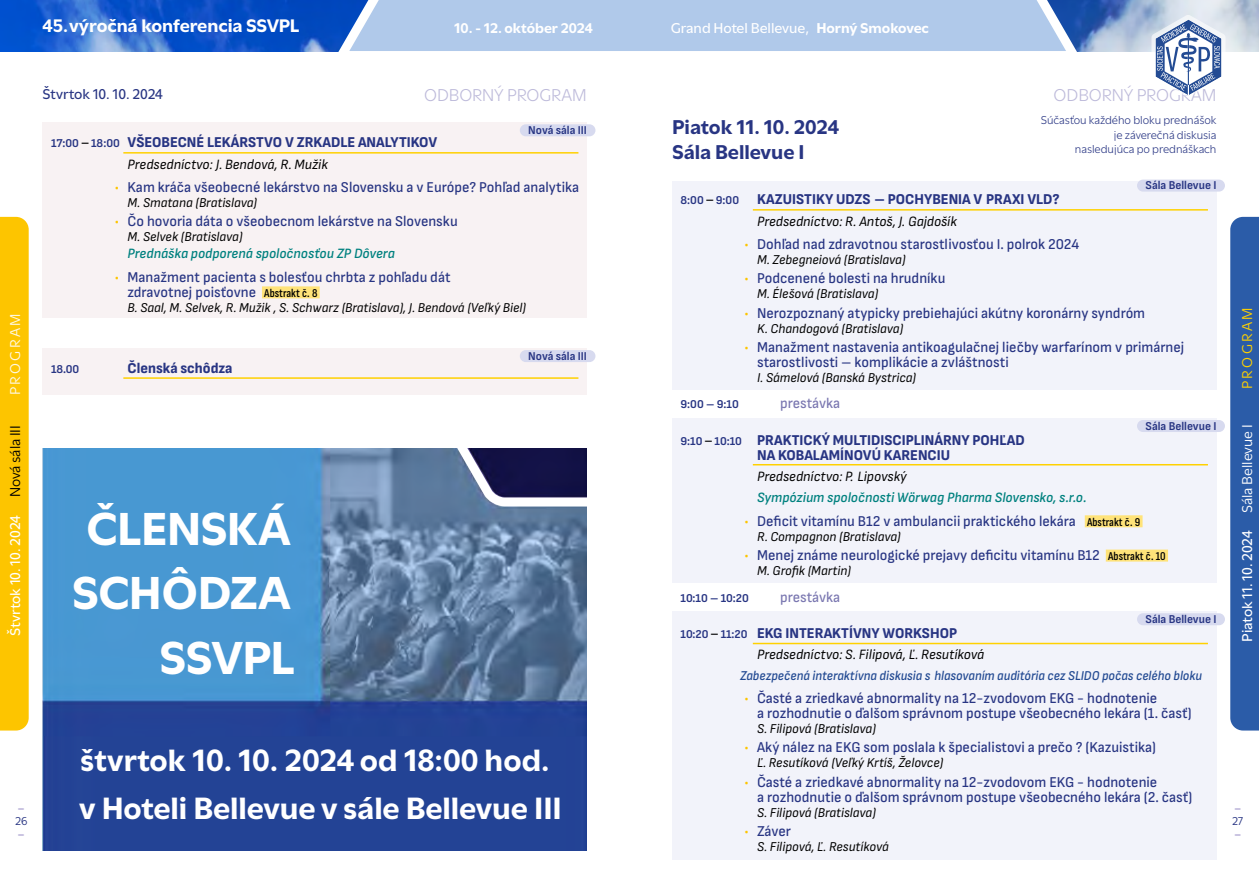
<style>
.page{position:relative;width:1259px;height:893px;background:#fff}
.page>*{position:absolute;margin:0;border:0;box-sizing:border-box;transform-origin:0 0}
.t1{font:700 48.6px/64.8px "Utile";letter-spacing:-.015em;color:#fff;text-align:right}
.t2{font:700 32.4px/48.9px "Utile";color:#fff}
.t3{font:700 21px/25.2px "Utile";color:#283583}
.t4{font:700 19.05px "Utile";color:#fff}
.t5{font:18px "Utile";color:#bdbada}
.t6{font:500 15px/15px "Attractive Semi Cond";color:#283583}
.t7{font:800 15px/15px "Attractive Semi Cond";color:#283583;text-align:center}
.t8{font:500 15px "Utile";color:#fff}
.t9{font:500 15px "Attractive Semi Cond";color:#7b78b1}
.t10{font:500 15px "Utile";color:#283583}
.t11{font:15px "Utile";letter-spacing:.16em;color:#fff9e5}
.t12{font:15px "Utile";letter-spacing:.16em;color:#ffd100}
.t13{font:700 14.85px "Utile";color:#fff}
.t14{font:italic 14.25px "Attractive Semi Cond";color:#000}
.t15{font:italic 600 14.25px "Attractive Semi Cond";color:#00817f}
.t16{font:italic 13.5px "Attractive Semi Cond";color:#000}
.t17{font:italic 600 13.5px "Attractive Semi Cond";color:#244b93;scale:.96 1}
.t18{font:700 12px "Attractive Semi Cond";color:#283583}
.t19{font:12px/14.4px "Utile";color:#283583;text-align:right}
.t20{font:700 12px "Utile";color:#b1a9d4}
.t21{font:12px "Utile";color:#283583}
.s1{font-weight:700}
.s2{font-weight:400;color:#000}
.s3{font-weight:700;font-size:12px}
.s4{font-family:"Utile";font-weight:500;color:#000}
.s5{font-weight:400;color:#fdc500}
.s6{font-family:"Attractive Cond";font-weight:600;font-size:12px;color:#000}
.s7{font-weight:400}
</style>
<div class="page">
<img style="left:43px;top:448px;width:544px;height:402px">
<svg style="left:307px;top:448px;width:280px;height:63px;background:#596e95"></svg>
<div style="left:0;top:217px;width:29px;height:513px;background:#fdc500"></div>
<div style="left:43px;top:103px;width:544px;height:292px;background:#f8f2f3"></div>
<div style="left:43px;top:97px;width:544px;height:24px;background:#fff"></div>
<div style="left:520px;top:124px;width:75px;height:12px;background:#d7daef;border-radius:6px"></div>
<hr style="left:123px;top:152px;width:455px;height:2px;background:#ffd100">
<div style="left:262px;top:286px;width:58px;height:12px;background:#ffe379"></div>
<div style="left:43px;top:319px;width:544px;height:29px;background:#fff"></div>
<div style="left:520px;top:350px;width:75px;height:12px;background:#d7daef;border-radius:6px"></div>
<hr style="left:123px;top:377px;width:455px;height:2px;background:#ffd100">
<div style="left:672px;top:115px;width:544px;height:744px;background:#f2f3fa"></div>
<div style="left:668px;top:111px;width:552px;height:45px;background:#fff"></div>
<div style="left:668px;top:136px;width:552px;height:45px;background:#fff"></div>
<div style="left:1137px;top:180px;width:88px;height:12px;background:#d7daef;border-radius:6px"></div>
<hr style="left:753px;top:209px;width:455px;height:2px;background:#ffd100">
<div style="left:672px;top:390px;width:544px;height:28px;background:#fff"></div>
<div style="left:1137px;top:420px;width:88px;height:12px;background:#d7daef;border-radius:6px"></div>
<hr style="left:753px;top:464px;width:455px;height:1px;background:#ffd100">
<div style="left:1084px;top:515px;width:58px;height:12px;background:#ffe379"></div>
<div style="left:1105px;top:550px;width:63px;height:12px;background:#ffe379"></div>
<div style="left:672px;top:583px;width:544px;height:28px;background:#fff"></div>
<div style="left:1137px;top:613px;width:88px;height:12px;background:#d7daef;border-radius:6px"></div>
<hr style="left:753px;top:643px;width:455px;height:1px;background:#ffd100">
<div style="left:1230px;top:217px;width:29px;height:513px;background:#2b5ca8"></div>
<img style="left:0;top:0;width:1259px;height:51px">
<svg style="left:326px;top:0;width:763px;height:52px;background:#a8c2e7"></svg>
<svg style="left:1151px;top:15px;width:74px;height:80px"></svg>
<p class="t4" style="left:43px;top:10px;width:259px">45. výročná konferencia SSVPL</p>
<p class="t13" style="left:454px;top:17px;width:140px">10. - 12. október 2024</p>
<p class="t8" style="left:670px;top:17px;width:260px">Grand Hotel Bellevue, <span class="s1">Horný Smokovec</span></p>
<p class="t11" style="left:3px;top:395px;width:83px;rotate:-90deg">PROGRAM</p>
<p class="t8" style="left:3px;top:636px;width:212px;rotate:-90deg">Štvrtok 10. 10. 2024 <span class="s2">Nová sála III</span></p>
<p class="t10" style="left:43px;top:82px;width:122px">Štvrtok 10. 10. 2024</p>
<p class="t5" style="left:424px;top:81px;width:164px">ODBORNÝ PROGRAM</p>
<p class="t18" style="left:528px;top:123px;width:60px">Nová sála III</p>
<p class="t7" style="left:51px;top:135px;width:388px"><span class="s3">17:00</span> <span class="s4">–</span> <span class="s3">18:00</span> VŠEOBECNÉ LEKÁRSTVO V ZRKADLE ANALYTIKOV</p>
<p class="t14" style="left:128px;top:156px;width:202px">Predsedníctvo: J. Bendová, R. Mužik</p>
<p class="t6" style="left:115px;top:180px;width:466px"><span class="s5">•</span> Kam kráča všeobecné lekárstvo na Slovensku a v Európe? Pohľad analytika</p>
<p class="t16" style="left:128px;top:195px;width:131px">M. Smatana (Bratislava)</p>
<p class="t6" style="left:115px;top:214px;width:344px"><span class="s5">•</span> Čo hovoria dáta o všeobecnom lekárstve na Slovensku</p>
<p class="t16" style="left:128px;top:229px;width:116px">M. Selvek (Bratislava)</p>
<p class="t15" style="left:128px;top:246px;width:269px">Prednáška podporená spoločnosťou ZP Dôvera</p>
<p class="t6" style="left:128px;top:269px;width:324px;text-indent:-13px"><span class="s5">•</span> Manažment pacienta s bolesťou chrbta z pohľadu dát zdravotnej poisťovne <span class="s6">Abstrakt č. 8</span></p>
<p class="t16" style="left:128px;top:300px;width:400px">B. Saal, M. Selvek, R. Mužik , S. Schwarz (Bratislava), J. Bendová (Veľký Biel)</p>
<p class="t18" style="left:528px;top:349px;width:60px">Nová sála III</p>
<p class="t18" style="left:51px;top:362px;width:30px">18.00</p>
<p class="t7" style="left:128px;top:360px;width:106px">Členská schôdza</p>
<h1 class="t1" style="left:72px;top:491px;width:225px">ČLENSKÁ<br>SCHÔDZA<br>SSVPL</h1>
<p class="t20" style="left:18px;top:798px;width:7px">–</p>
<p class="t21" style="left:15px;top:812px;width:14px">26</p>
<p class="t20" style="left:18px;top:825px;width:7px">–</p>
<h2 class="t2" style="left:79px;top:732px;width:484px">štvrtok 10. 10. 2024 od 18:00 hod. v Hoteli Bellevue v sále Bellevue III</h2>
<h3 class="t3" style="left:672px;top:112px;width:169px">Piatok 11. 10. 2024<br>Sála Bellevue I</h3>
<p class="t5" style="left:1053px;top:81px;width:164px">ODBORNÝ PROGRAM</p>
<p class="t19" style="left:1041px;top:112px;width:177px">Súčasťou každého bloku prednášok je záverečná diskusia<br>nasledujúca po prednáškach</p>
<p class="t18" style="left:1145px;top:178px;width:72px">Sála Bellevue I</p>
<p class="t7" style="left:680px;top:192px;width:381px"><span class="s3">8:00</span> <span class="s4">–</span> <span class="s3">9:00</span> KAZUISTIKY UDZS – POCHYBENIA V PRAXI VLD?</p>
<p class="t14" style="left:757px;top:213px;width:201px">Predsedníctvo: R. Antoš, J. Gajdošík</p>
<p class="t6" style="left:744px;top:237px;width:336px"><span class="s5">•</span> Dohľad nad zdravotnou starostlivosťou I. polrok 2024</p>
<p class="t16" style="left:757px;top:252px;width:150px">M. Zebegneiová (Bratislava)</p>
<p class="t6" style="left:744px;top:271px;width:202px"><span class="s5">•</span> Podcenené bolesti na hrudníku</p>
<p class="t16" style="left:757px;top:286px;width:122px">M. Élešová (Bratislava)</p>
<p class="t6" style="left:744px;top:305px;width:402px"><span class="s5">•</span> Nerozpoznaný atypicky prebiehajúci akútny koronárny syndróm</p>
<p class="t16" style="left:757px;top:321px;width:147px">K. Chandogová (Bratislava)</p>
<p class="t6" style="left:757px;top:339px;width:429px;text-indent:-13px"><span class="s5">•</span> Manažment nastavenia antikoagulačnej liečby warfarínom v primárnej starostlivosti – komplikácie a zvláštnosti</p>
<p class="t16" style="left:757px;top:370px;width:160px">I. Sámelová (Banská Bystrica)</p>
<p class="t18" style="left:680px;top:397px;width:60px">9:00 – 9:10</p>
<p class="t9" style="left:780px;top:395px;width:62px">prestávka</p>
<p class="t18" style="left:1145px;top:419px;width:72px">Sála Bellevue I</p>
<p class="t7" style="left:680px;top:432px;width:346px"><span class="s3">9:10</span> <span class="s4">–</span> <span class="s3">10:10</span> PRAKTICKÝ MULTIDISCIPLINÁRNY POHĽAD<br>NA KOBALAMÍNOVÚ KARENCIU</p>
<p class="t14" style="left:757px;top:468px;width:151px">Predsedníctvo: P. Lipovský</p>
<p class="t15" style="left:757px;top:490px;width:331px">Sympózium spoločnosti Wörwag Pharma Slovensko, s.r.o.</p>
<p class="t6" style="left:744px;top:513px;width:397px"><span class="s5">•</span> Deficit vitamínu B12 v ambulancii praktického lekára <span class="s6">Abstrakt č. 9</span></p>
<p class="t16" style="left:757px;top:529px;width:145px">R. Compagnon (Bratislava)</p>
<p class="t6" style="left:744px;top:548px;width:423px"><span class="s5">•</span> Menej známe neurologické prejavy deficitu vitamínu B12 <span class="s6">Abstrakt č. 10</span></p>
<p class="t16" style="left:757px;top:563px;width:95px">M. Grofik (Martin)</p>
<p class="t18" style="left:680px;top:591px;width:70px">10:10 – 10:20</p>
<p class="t9" style="left:780px;top:588px;width:62px">prestávka</p>
<p class="t18" style="left:1145px;top:612px;width:72px">Sála Bellevue I</p>
<p class="t7" style="left:680px;top:625px;width:278px"><span class="s3">10:20</span> <span class="s4">–</span> <span class="s3">11:20</span> EKG INTERAKTÍVNY WORKSHOP</p>
<p class="t14" style="left:757px;top:646px;width:229px">Predsedníctvo: S. Filipová, Ľ. Resutíková</p>
<p class="t17" style="left:740px;top:668px;width:483px">Zabezpečená interaktívna diskusia s hlasovaním auditória cez SLIDO počas celého bloku</p>
<p class="t6" style="left:757px;top:691px;width:436px;text-indent:-13px"><span class="s5">•</span> Časté a zriedkavé abnormality na 12-zvodovom EKG - hodnotenie<br>a rozhodnutie o ďalšom správnom postupe všeobecného lekára (1. časť)</p>
<p class="t16" style="left:757px;top:721px;width:120px">S. Filipová (Bratislava)</p>
<p class="t6" style="left:744px;top:740px;width:413px"><span class="s5">•</span> Aký nález na EKG som poslala k špecialistovi a prečo ? (Kazuistika)</p>
<p class="t16" style="left:757px;top:755px;width:188px">Ľ. Resutíková (Veľký Krtíš, Želovce)</p>
<p class="t6" style="left:757px;top:774px;width:437px;text-indent:-13px"><span class="s5">•</span> Časté a zriedkavé abnormality na 12-zvodovom EKG - hodnotenie<br>a rozhodnutie o ďalšom správnom postupe všeobecného lekára (2. časť)</p>
<p class="t16" style="left:757px;top:805px;width:120px">S. Filipová (Bratislava)</p>
<p class="t6" style="left:744px;top:823px;width:48px"><span class="s5">•</span> Záver</p>
<p class="t16" style="left:757px;top:839px;width:133px">S. Filipová, Ľ. Resutíková</p>
<p class="t12" style="left:1235px;top:389px;width:83px;rotate:-90deg">PROGRAM</p>
<p class="t8" style="left:1235px;top:642px;width:219px;rotate:-90deg">Piatok 11. 10. 2024 <span class="s7">Sála Bellevue I</span></p>
<p class="t20" style="left:1234px;top:798px;width:7px">–</p>
<p class="t21" style="left:1232px;top:812px;width:13px">27</p>
<p class="t20" style="left:1234px;top:825px;width:7px">–</p>
</div>
